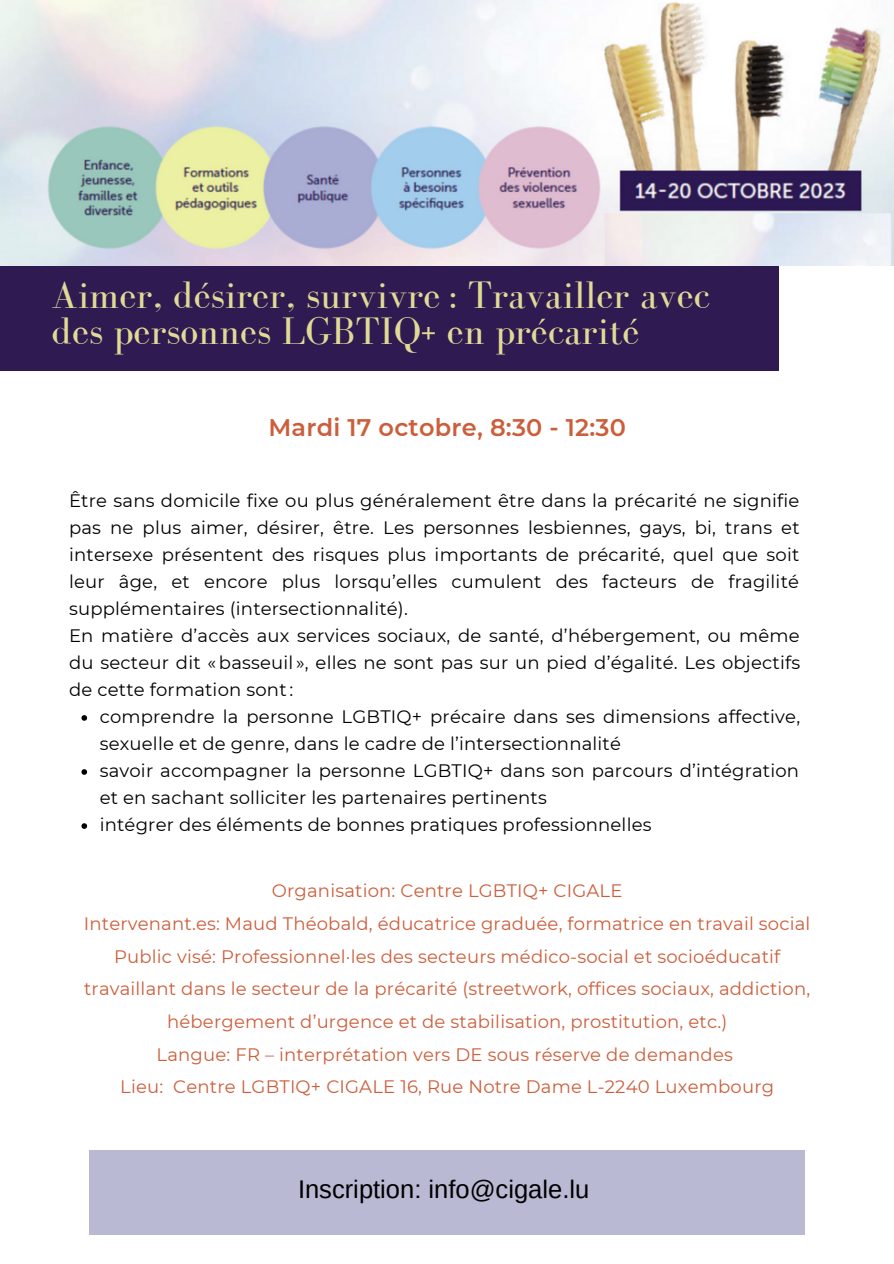
<style>
.page{position:relative;width:894px;height:1264px;background:#fff}
.page>*{position:absolute;margin:0;border:0;box-sizing:border-box;transform-origin:0 0}
.t1{font:39.45px/36px "Bodoni FLF";color:#e1da96}
.t2{font:25.5px "Arimo";color:#000}
.t3{font:600 24px "Montserrat";letter-spacing:.01em;color:#cc5e3b}
.t4{font:18px/27px "Montserrat";letter-spacing:.01em;color:#000}
.t5{font:18px/32.7px "Montserrat";letter-spacing:.01em;color:#cc5e3b;text-align:center}
</style>
<div class="page">
<div style="left:89px;top:1150px;width:715px;height:84px;background:#b9b9d4"></div>
<svg style="left:81px;top:715px;width:6px;height:5px"></svg>
<svg style="left:81px;top:769px;width:6px;height:5px"></svg>
<svg style="left:81px;top:823px;width:6px;height:5px"></svg>
<img style="left:0;top:0;width:893px;height:266px">
<div style="left:0;top:266px;width:778px;height:104px;background:#2f1b52"></div>
<p class="t1" style="left:52px;top:277px;width:659px">Aimer, désirer, survivre : Travailler avec des personnes LGBTIQ+ en précarité</p>
<p class="t3" style="left:268px;top:413px;width:359px">Mardi 17 octobre, 8:30 - 12:30</p>
<p class="t4" style="left:69px;top:487px;width:732px;text-align:justify">Être sans domicile fixe ou plus généralement être dans la précarité ne signifie pas ne plus aimer, désirer, être. Les personnes lesbiennes, gays, bi, trans et intersexe présentent des risques plus importants de précarité, quel que soit leur âge, et encore plus lorsqu’elles cumulent des facteurs de fragilité supplémentaires (intersectionnalité).</p>
<p class="t4" style="left:69px;top:622px;width:732px;text-align:justify">En matière d’accès aux services sociaux, de santé, d’hébergement, ou même du secteur dit «basseuil », elles ne sont pas sur un pied d’égalité. Les objectifs de cette formation sont :</p>
<p class="t4" style="left:100px;top:703px;width:701px">comprendre la personne LGBTIQ+ précaire dans ses dimensions affective, sexuelle et de genre, dans le cadre de l’intersectionnalité</p>
<p class="t4" style="left:100px;top:757px;width:700px">savoir accompagner la personne LGBTIQ+ dans son parcours d’intégration et en sachant solliciter les partenaires pertinents</p>
<p class="t4" style="left:100px;top:811px;width:553px">intégrer des éléments de bonnes pratiques professionnelles</p>
<p class="t5" style="left:272px;top:874px;width:352px">Organisation: Centre LGBTIQ+ CIGALE</p>
<p class="t5" style="left:84px;top:907px;width:727px">Intervenant.es: Maud Théobald, éducatrice graduée, formatrice en travail social</p>
<p class="t5" style="left:84px;top:939px;width:727px">Public visé: Professionnel·les des secteurs médico-social et socioéducatif travaillant dans le secteur de la précarité (streetwork, offices sociaux, addiction, hébergement d’urgence et de stabilisation, prostitution, etc.)</p>
<p class="t5" style="left:156px;top:1037px;width:577px">Langue: FR – interprétation vers DE sous réserve de demandes</p>
<p class="t5" style="left:120px;top:1070px;width:655px">Lieu: Centre LGBTIQ+ CIGALE 16, Rue Notre Dame L-2240 Luxembourg</p>
<p class="t2" style="left:298px;top:1175px;width:293px">Inscription: info@cigale.lu</p>
</div>
